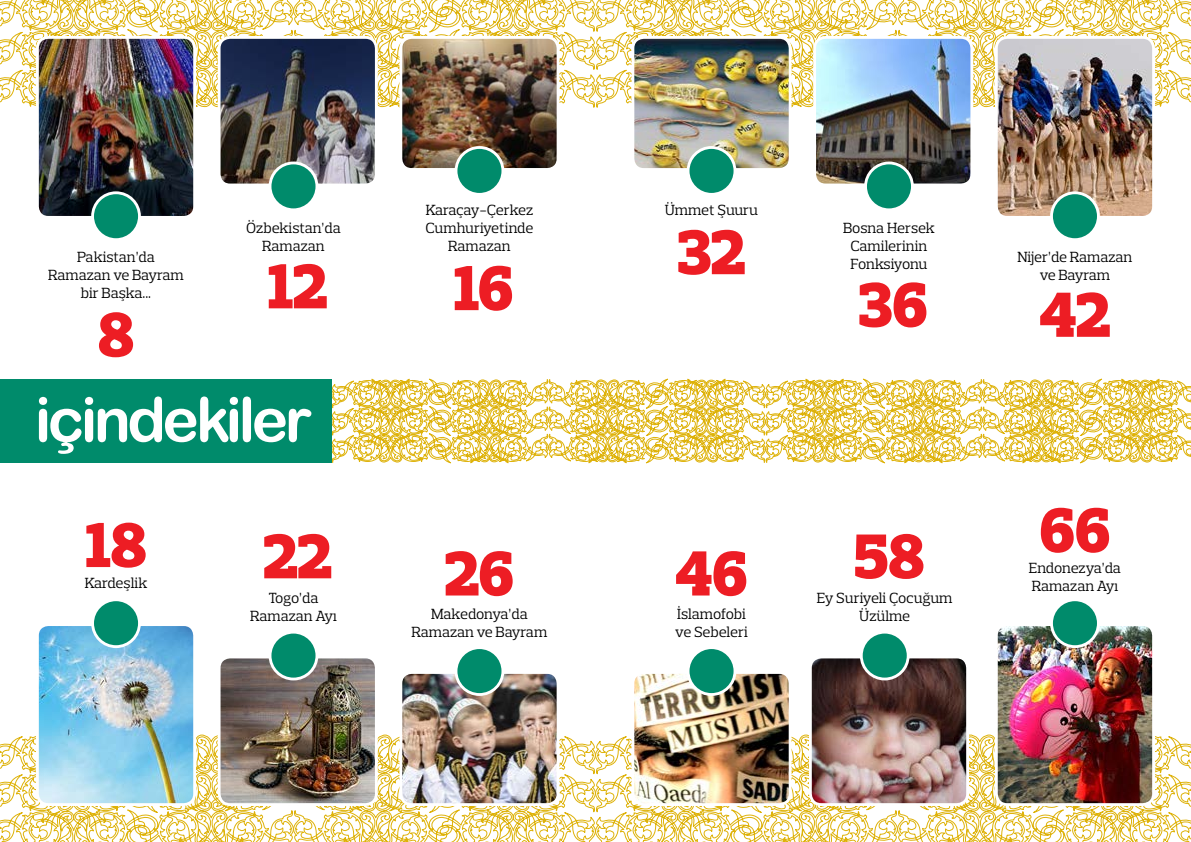
<style>
.page{position:relative;width:1191px;height:842px;background:#fff}
.page>*{position:absolute;margin:0;border:0;box-sizing:border-box;transform-origin:0 0}
.t1{font:900 64.4px "Prelo Slab";color:#ed1d24}
.t2{font:61.8px "Arial Rounded MT Bold";letter-spacing:-.06em;color:#fff}
.t3{font:15px/18px "Prelo Slab";letter-spacing:-.01em;color:#000;text-align:center}
</style>
<div class="page">
<svg style="left:331px;top:378px;width:860px;height:86px"></svg>
<svg style="left:0;top:734px;width:1191px;height:108px"></svg>
<svg style="left:0;top:0;width:1191px;height:108px"></svg>
<div style="left:0;top:379px;width:331px;height:84px;background:#008b6b"></div>
<img style="left:37px;top:37px;width:158px;height:178px">
<div style="left:36px;top:36px;width:160px;height:183px;border:3px solid #fff;border-radius:11px"></div>
<img style="left:996px;top:37px;width:157px;height:178px">
<div style="left:995px;top:36px;width:160px;height:183px;border:3px solid #fff;border-radius:11px"></div>
<img style="left:37px;top:627px;width:158px;height:177px">
<div style="left:36px;top:623px;width:160px;height:183px;border:3px solid #fff;border-radius:11px"></div>
<img style="left:996px;top:627px;width:157px;height:177px">
<div style="left:995px;top:623px;width:160px;height:183px;border:3px solid #fff;border-radius:11px"></div>
<img style="left:219px;top:660px;width:157px;height:144px">
<div style="left:218px;top:656px;width:160px;height:150px;border:3px solid #fff;border-radius:11px"></div>
<img style="left:810px;top:660px;width:157px;height:144px">
<div style="left:809px;top:656px;width:160px;height:150px;border:3px solid #fff;border-radius:11px"></div>
<img style="left:401px;top:37px;width:157px;height:130px">
<div style="left:399px;top:36px;width:160px;height:135px;border:3px solid #fff;border-radius:11px"></div>
<img style="left:633px;top:37px;width:157px;height:130px">
<div style="left:631px;top:36px;width:160px;height:135px;border:3px solid #fff;border-radius:11px"></div>
<img style="left:401px;top:675px;width:157px;height:129px">
<div style="left:399px;top:671px;width:160px;height:135px;border:3px solid #fff;border-radius:11px"></div>
<img style="left:633px;top:675px;width:157px;height:129px">
<div style="left:631px;top:671px;width:160px;height:135px;border:3px solid #fff;border-radius:11px"></div>
<div style="left:93px;top:193px;width:46px;height:47px;background:#008b6b;border-radius:50%"></div>
<div style="left:91px;top:191px;width:50px;height:50px;border:3px solid #fff;border-radius:50%"></div>
<div style="left:1051px;top:193px;width:47px;height:47px;background:#008b6b;border-radius:50%"></div>
<div style="left:1050px;top:191px;width:49px;height:50px;border:3px solid #fff;border-radius:50%"></div>
<div style="left:93px;top:600px;width:46px;height:47px;background:#008b6b;border-radius:50%"></div>
<div style="left:91px;top:598px;width:50px;height:50px;border:3px solid #fff;border-radius:50%"></div>
<div style="left:1051px;top:600px;width:47px;height:47px;background:#008b6b;border-radius:50%"></div>
<div style="left:1050px;top:598px;width:49px;height:50px;border:3px solid #fff;border-radius:50%"></div>
<img style="left:219px;top:37px;width:157px;height:145px">
<div style="left:218px;top:36px;width:160px;height:150px;border:3px solid #fff;border-radius:11px"></div>
<div style="left:270px;top:163px;width:47px;height:47px;background:#008b6b;border-radius:50%"></div>
<div style="left:269px;top:162px;width:49px;height:49px;border:3px solid #fff;border-radius:50%"></div>
<img style="left:814px;top:37px;width:157px;height:145px">
<div style="left:813px;top:36px;width:160px;height:150px;border:3px solid #fff;border-radius:11px"></div>
<div style="left:865px;top:163px;width:47px;height:47px;background:#008b6b;border-radius:50%"></div>
<div style="left:864px;top:162px;width:50px;height:49px;border:3px solid #fff;border-radius:50%"></div>
<div style="left:270px;top:632px;width:47px;height:47px;background:#008b6b;border-radius:50%"></div>
<div style="left:269px;top:631px;width:49px;height:49px;border:3px solid #fff;border-radius:50%"></div>
<div style="left:861px;top:632px;width:47px;height:47px;background:#008b6b;border-radius:50%"></div>
<div style="left:860px;top:631px;width:49px;height:49px;border:3px solid #fff;border-radius:50%"></div>
<div style="left:456px;top:147px;width:47px;height:47px;background:#008b6b;border-radius:50%"></div>
<div style="left:454px;top:146px;width:50px;height:50px;border:3px solid #fff;border-radius:50%"></div>
<div style="left:688px;top:147px;width:47px;height:47px;background:#008b6b;border-radius:50%"></div>
<div style="left:686px;top:146px;width:50px;height:50px;border:3px solid #fff;border-radius:50%"></div>
<div style="left:456px;top:648px;width:47px;height:46px;background:#008b6b;border-radius:50%"></div>
<div style="left:454px;top:646px;width:50px;height:50px;border:3px solid #fff;border-radius:50%"></div>
<div style="left:688px;top:648px;width:47px;height:46px;background:#008b6b;border-radius:50%"></div>
<div style="left:686px;top:646px;width:50px;height:50px;border:3px solid #fff;border-radius:50%"></div>
<p class="t3" style="left:425px;top:201px;width:109px">Karaçay-Çerkez<br>Cumhuriyetinde<br>Ramazan</p>
<p class="t3" style="left:665px;top:201px;width:95px">Ümmet Şuuru</p>
<p class="t3" style="left:246px;top:218px;width:96px">Özbekistan’da<br>Ramazan</p>
<h1 class="t1" style="left:268px;top:247px;width:61px">12</h1>
<p class="t3" style="left:843px;top:218px;width:93px">Bosna Hersek<br>Camilerinin<br>Fonksiyonu</p>
<h1 class="t1" style="left:858px;top:266px;width:70px">36</h1>
<h1 class="t1" style="left:677px;top:213px;width:69px">32</h1>
<p class="t3" style="left:48px;top:248px;width:137px">Pakistan’da<br>Ramazan ve Bayram bir Başka...</p>
<p class="t3" style="left:1017px;top:248px;width:116px">Nijer’de Ramazan ve Bayram</p>
<h1 class="t1" style="left:454px;top:249px;width:61px">16</h1>
<h1 class="t1" style="left:1039px;top:276px;width:72px">42</h1>
<h1 class="t1" style="left:98px;top:295px;width:37px">8</h1>
<h2 class="t2" style="left:35px;top:383px;width:278px">içindekiler</h2>
<h1 class="t1" style="left:86px;top:506px;width:62px">18</h1>
<p class="t3" style="left:85px;top:574px;width:64px">Kardeşlik</p>
<h1 class="t1" style="left:264px;top:517px;width:70px">22</h1>
<h1 class="t1" style="left:854px;top:517px;width:72px">58</h1>
<h1 class="t1" style="left:445px;top:534px;width:70px">26</h1>
<h1 class="t1" style="left:675px;top:534px;width:74px">46</h1>
<p class="t3" style="left:250px;top:589px;width:88px">Togo’da<br>Ramazan Ayı</p>
<p class="t3" style="left:817px;top:589px;width:137px">Ey Suriyeli Çocuğum<br>Üzülme</p>
<p class="t3" style="left:411px;top:605px;width:137px">Makedonya’da<br>Ramazan ve Bayram</p>
<p class="t3" style="left:675px;top:605px;width:74px;text-align:left">İslamofobi ve Sebeleri</p>
<h1 class="t1" style="left:1039px;top:491px;width:72px">66</h1>
<p class="t3" style="left:1029px;top:559px;width:93px;text-align:left">Endonezya’da<br>Ramazan Ayı</p>
</div>
